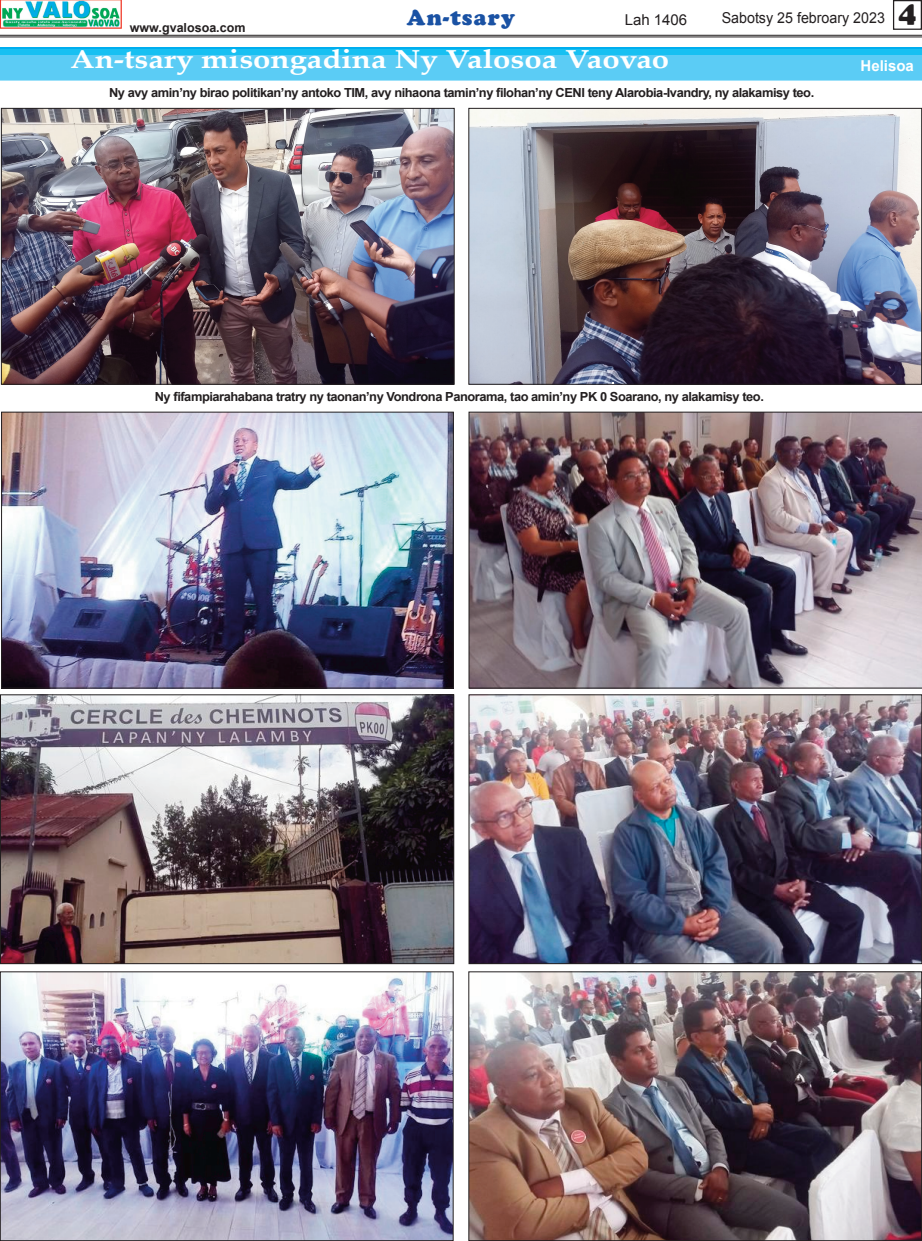
<style>
.page{position:relative;width:922px;height:1241px;background:#fff}
.page>*{position:absolute;margin:0;border:0;box-sizing:border-box;transform-origin:0 0}
.t1{font:700 26px "Palatino Linotype";letter-spacing:-.005em;color:#fff;scale:1.2 1}
.t2{font:900 22.5px "Cooper";letter-spacing:.05em;color:#1a52a4}
.t3{font:15px "Arial";color:#231f20;scale:.95 1}
.t4{font:15px "Arial";color:#231f20}
.t5{font:700 15px "Arial";letter-spacing:-.005em;color:#fff}
.t6{font:700 12.5px "Arial";letter-spacing:-.035em;color:#231f20}
.t7{font:700 12.5px "Arial";color:#231f20}
.s1{font-family:"Cooper";font-weight:900;font-size:30px}
</style>
<div class="page">
<hr style="left:0;top:35px;width:921px;height:1px;background:#231f20">
<hr style="left:0;top:37px;width:921px;height:1px;background:#231f20">
<img style="left:0;top:0;width:122px;height:28px">
<div style="left:892px;top:0;width:29px;height:30px;border:1px solid #231f20"></div>
<div style="left:1px;top:47px;width:920px;height:8px;background:#00aeef"></div>
<div style="left:0;top:49px;width:921px;height:32px;background:#5bccf5"></div>
<div style="left:1px;top:49px;width:920px;height:6px;background:#17c0f2"></div>
<img style="left:3px;top:414px;width:448px;height:272px">
<div style="left:1px;top:412px;width:452px;height:276px;border:1px solid #231f20"></div>
<img style="left:470px;top:110px;width:449px;height:272px">
<div style="left:468px;top:108px;width:453px;height:276px;border:1px solid #231f20"></div>
<img style="left:468px;top:412px;width:453px;height:276px">
<img style="left:470px;top:696px;width:449px;height:265px">
<div style="left:468px;top:694px;width:453px;height:269px;border:1px solid #231f20"></div>
<img style="left:2px;top:696px;width:450px;height:265px">
<div style="left:0;top:694px;width:454px;height:269px;border:1px solid #231f20"></div>
<img style="left:2px;top:973px;width:449px;height:265px">
<div style="left:0;top:971px;width:453px;height:269px;border:1px solid #231f20"></div>
<img style="left:3px;top:110px;width:449px;height:272px">
<div style="left:1px;top:108px;width:453px;height:276px;border:1px solid #231f20"></div>
<img style="left:470px;top:973px;width:449px;height:265px">
<div style="left:468px;top:971px;width:453px;height:269px;border:1px solid #231f20"></div>
<p class="t7" style="left:130px;top:20px;width:117px">www.gvalosoa.com</p>
<h2 class="t2" style="left:407px;top:5px;width:110px">An-tsary</h2>
<p class="t4" style="left:624px;top:11px;width:64px">Lah 1406</p>
<p class="t3" style="left:721px;top:10px;width:206px">Sabotsy 25 febroary 2023 <span class="s1">4</span></p>
<h1 class="t1" style="left:70px;top:49px;width:500px">An-tsary misongadina Ny Valosoa Vaovao</h1>
<p class="t5" style="left:860px;top:57px;width:55px">Helisoa</p>
<p class="t6" style="left:109px;top:86px;width:706px">Ny avy amin’ny birao politikan’ny antoko TIM, avy nihaona tamin’ny filohan’ny CENI teny Alarobia-Ivandry, ny alakamisy teo.</p>
<p class="t6" style="left:155px;top:390px;width:610px">Ny fifampiarahabana tratry ny taonan’ny Vondrona Panorama, tao amin’ny PK 0 Soarano, ny alakamisy teo.</p>
</div>
